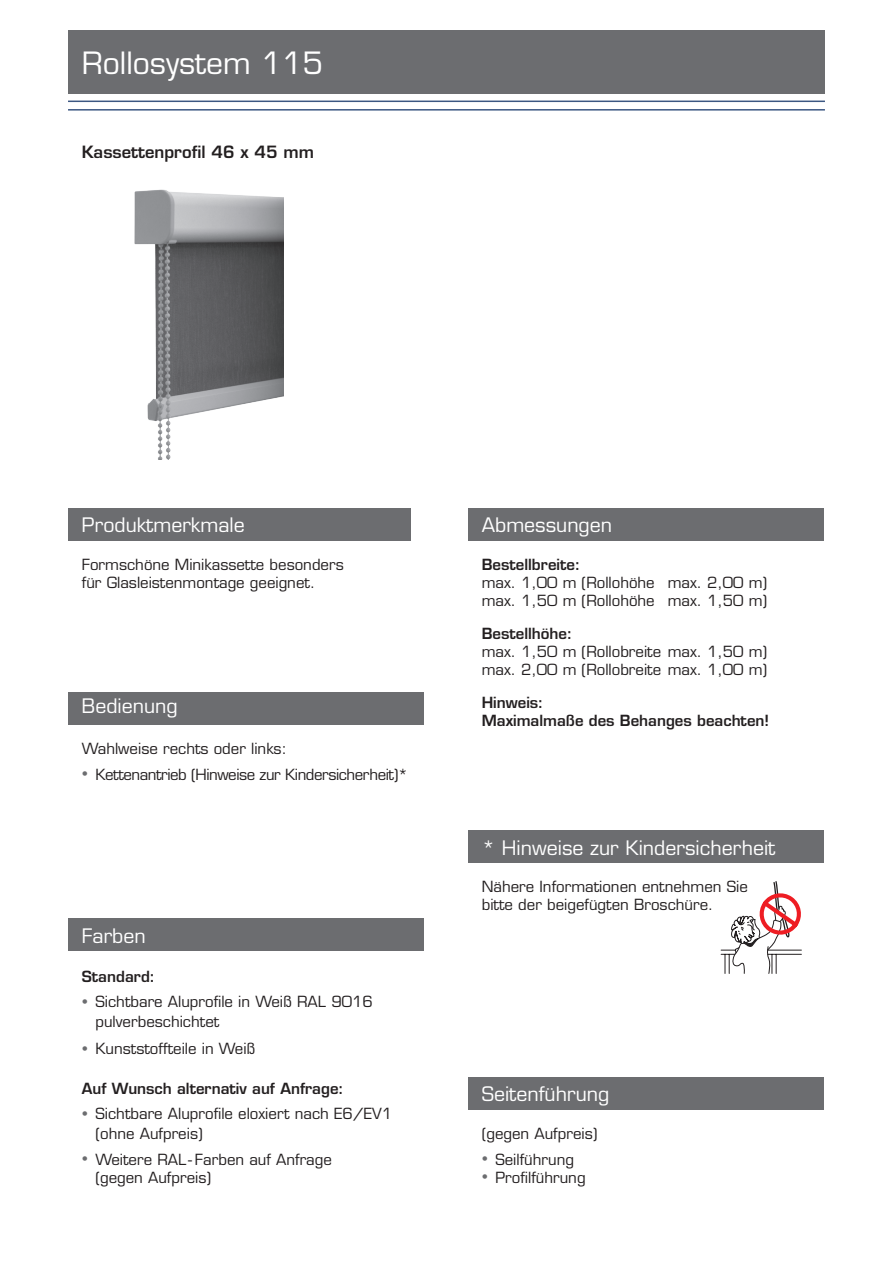
<style>
.page{position:relative;width:893px;height:1263px;background:#fff}
.page>*{position:absolute;margin:0;border:0;box-sizing:border-box;transform-origin:0 0}
.t1{font:30px "Eurostile";color:#fff}
.t2{font:19.5px "Eurostile";color:#fff}
.t3{font:600 16.5px "Eurostile";color:#231f20}
.t4{font:15px/18px "Eurostile";color:#231f20}
.t5{font:600 15px/18px "Eurostile";color:#231f20}
.t6{font:15px "Eurostile";letter-spacing:-.03em;color:#231f20}
.s1{font-size:12px;color:#6c6d70}
</style>
<div class="page">
<div style="left:68px;top:918px;width:356px;height:33px;background:#6c6d70"></div>
<div style="left:68px;top:30px;width:757px;height:64px;background:#6c6d70"></div>
<hr style="left:68px;top:101px;width:757px;height:1px;background:#3c5782">
<hr style="left:68px;top:109px;width:757px;height:2px;background:#3c5782">
<div style="left:68px;top:508px;width:343px;height:33px;background:#6c6d70"></div>
<div style="left:68px;top:692px;width:356px;height:33px;background:#6c6d70"></div>
<div style="left:468px;top:1077px;width:356px;height:33px;background:#6c6d70"></div>
<div style="left:468px;top:831px;width:356px;height:32px;background:#6c6d70"></div>
<svg style="left:720px;top:881px;width:82px;height:93px"></svg>
<img style="left:134px;top:189px;width:150px;height:270px">
<div style="left:468px;top:508px;width:356px;height:33px;background:#6c6d70"></div>
<h1 class="t1" style="left:82px;top:45px;width:243px">Rollosystem 115</h1>
<p class="t3" style="left:82px;top:141px;width:234px">Kassettenprofil 46 x 45 mm</p>
<h2 class="t2" style="left:82px;top:513px;width:164px">Produktmerkmale</h2>
<p class="t4" style="left:82px;top:555px;width:263px">Formschöne Minikassette besonders für Glasleistenmontage geeignet.</p>
<h2 class="t2" style="left:82px;top:694px;width:97px">Bedienung</h2>
<p class="t4" style="left:82px;top:740px;width:207px">Wahlweise rechts oder links:</p>
<p class="t6" style="left:82px;top:765px;width:328px"><span class="s1">•</span> Kettenantrieb (Hinweise zur Kindersicherheit)*</p>
<h2 class="t2" style="left:82px;top:924px;width:65px">Farben</h2>
<p class="t5" style="left:82px;top:967px;width:75px">Standard:</p>
<p class="t4" style="left:95px;top:992px;width:279px;line-height:19.8px;text-indent:-14px"><span class="s1">•</span> Sichtbare Aluprofile in Weiß RAL 9016 pulverbeschichtet</p>
<p class="t4" style="left:82px;top:1040px;width:175px"><span class="s1">•</span> Kunststoffteile in Weiß</p>
<p class="t5" style="left:82px;top:1079px;width:264px">Auf Wunsch alternativ auf Anfrage:</p>
<p class="t4" style="left:95px;top:1104px;width:298px;line-height:19.8px;text-indent:-14px"><span class="s1">•</span> Sichtbare Aluprofile eloxiert nach E6/EV1 (ohne Aufpreis)</p>
<p class="t4" style="left:95px;top:1150px;width:238px;text-indent:-14px"><span class="s1">•</span> Weitere RAL- Farben auf Anfrage (gegen Aufpreis)</p>
<h2 class="t2" style="left:482px;top:513px;width:132px">Abmessungen</h2>
<p class="t5" style="left:482px;top:555px;width:100px">Bestellbreite:</p>
<p class="t4" style="left:482px;top:573px;width:287px">max. 1,00 m (Rollohöhe max. 2,00 m) max. 1,50 m (Rollohöhe max. 1,50 m)</p>
<p class="t5" style="left:482px;top:624px;width:92px">Bestellhöhe:</p>
<p class="t4" style="left:482px;top:642px;width:287px">max. 1,50 m (Rollobreite max. 1,50 m) max. 2,00 m (Rollobreite max. 1,00 m)</p>
<p class="t5" style="left:482px;top:693px;width:289px">Hinweis:<br>Maximalmaße des Behanges beachten!</p>
<h2 class="t2" style="left:482px;top:836px;width:295px">* Hinweise zur Kindersicherheit</h2>
<p class="t4" style="left:482px;top:877px;width:268px">Nähere Informationen entnehmen Sie bitte der beigefügten Broschüre.</p>
<h2 class="t2" style="left:482px;top:1082px;width:129px">Seitenführung</h2>
<p class="t4" style="left:482px;top:1125px;width:117px">(gegen Aufpreis)</p>
<p class="t4" style="left:482px;top:1150px;width:94px"><span class="s1">•</span> Seilführung</p>
<p class="t4" style="left:482px;top:1168px;width:105px"><span class="s1">•</span> Profilführung</p>
</div>
